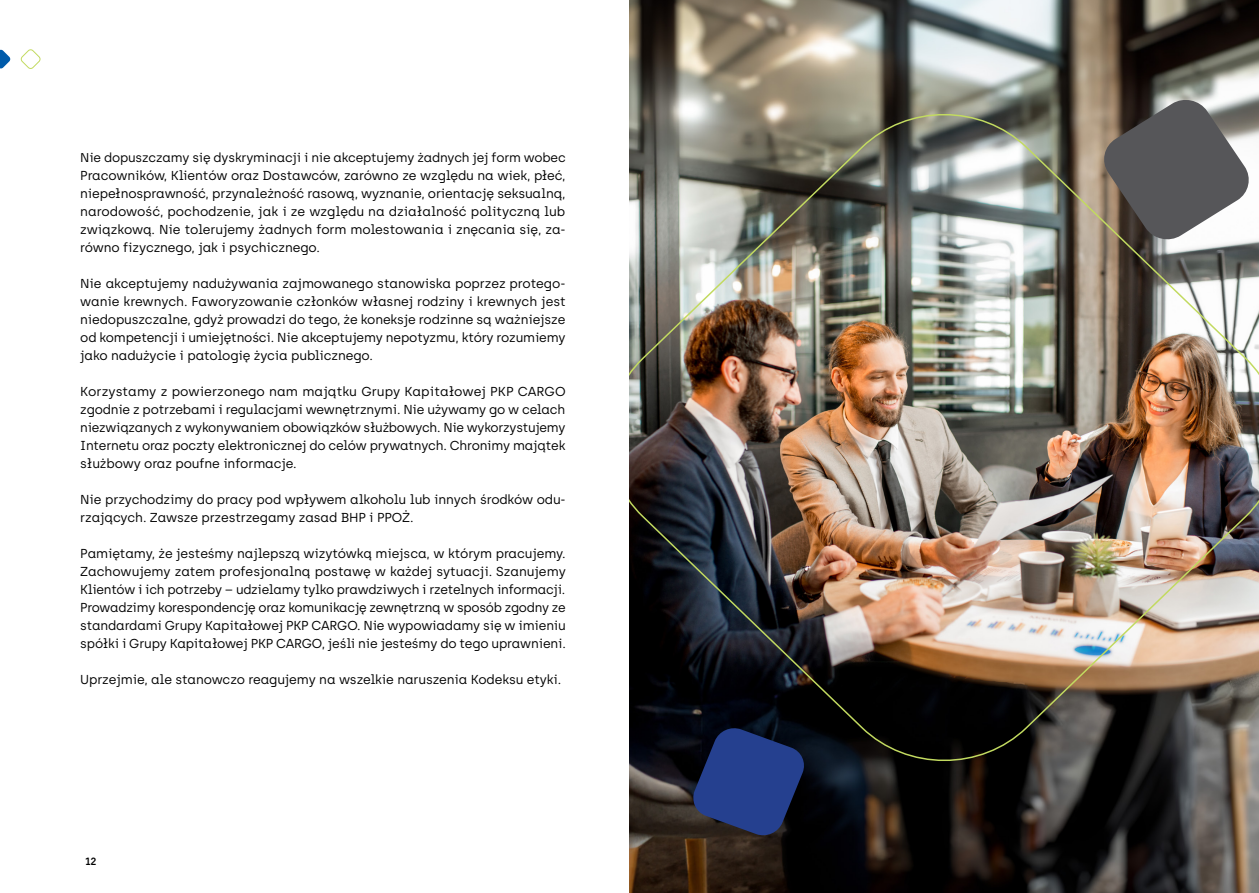
<style>
.page{position:relative;width:1259px;height:893px;background:#fff}
.page>*{position:absolute;margin:0;border:0;box-sizing:border-box;transform-origin:0 0}
.t1{font:12.9px/18px "Archia";letter-spacing:-.01em;color:#000;text-align:justify}
.t2{font:12.75px "Archia";letter-spacing:-.015em;color:#000}
.t3{font:600 10.5px "Archia";color:#000}
</style>
<div class="page">
<svg style="left:20px;top:49px;width:21px;height:20px"></svg>
<svg style="left:0;top:49px;width:11px;height:20px"></svg>
<img style="left:629px;top:0;width:630px;height:893px">
<svg style="left:1100px;top:97px;width:152px;height:18px;background:#7f7c77"></svg>
<svg style="left:690px;top:773px;width:116px;height:65px;background:#213265"></svg>
<img style="left:629px;top:115px;width:630px;height:658px">
<p class="t2" style="left:80px;top:150px;width:487px">Nie dopuszczamy się dyskryminacji i nie akceptujemy żadnych jej form wobec</p>
<p class="t1" style="left:80px;top:166px;width:487px">Pracowników, Klientów oraz Dostawców, zarówno ze względu na wiek, płeć, niepełnosprawność, przynależność rasową, wyznanie, orientację seksualną, narodowość, pochodzenie, jak i ze względu na działalność polityczną lub związkową. Nie tolerujemy żadnych form molestowania i znęcania się, za&shy;równo fizycznego, jak i psychicznego.</p>
<p class="t1" style="left:80px;top:274px;width:487px">Nie akceptujemy nadużywania zajmowanego stanowiska poprzez protego&shy;wanie krewnych. Faworyzowanie członków własnej rodziny i krewnych jest niedopuszczalne, gdyż prowadzi do tego, że koneksje rodzinne są ważniejsze od kompetencji i umiejętności. Nie akceptujemy nepotyzmu, który rozumiemy jako nadużycie i patologię życia publicznego.</p>
<p class="t1" style="left:80px;top:382px;width:487px">Korzystamy z powierzonego nam majątku Grupy Kapitałowej PKP CARGO zgodnie z potrzebami i regulacjami wewnętrznymi. Nie używamy go w celach niezwiązanych z wykonywaniem obowiązków służbowych. Nie wykorzystujemy Internetu oraz poczty elektronicznej do celów prywatnych. Chronimy majątek służbowy oraz poufne informacje.</p>
<p class="t1" style="left:80px;top:490px;width:487px">Nie przychodzimy do pracy pod wpływem alkoholu lub innych środków odu&shy;rzających. Zawsze przestrzegamy zasad BHP i PPOŻ.</p>
<p class="t1" style="left:80px;top:544px;width:487px">Pamiętamy, że jesteśmy najlepszą wizytówką miejsca, w którym pracujemy.<br>Zachowujemy zatem profesjonalną postawę w każdej sytuacji. Szanujemy Klientów i ich potrzeby – udzielamy tylko prawdziwych i rzetelnych informacji.<br>Prowadzimy korespondencję oraz komunikację zewnętrzną w sposób zgodny ze standardami Grupy Kapitałowej PKP CARGO. Nie wypowiadamy się w imieniu spółki i Grupy Kapitałowej PKP CARGO, jeśli nie jesteśmy do tego uprawnieni.</p>
<p class="t1" style="left:80px;top:670px;width:482px">Uprzejmie, ale stanowczo reagujemy na wszelkie naruszenia Kodeksu etyki.</p>
<p class="t3" style="left:85px;top:854px;width:13px">12</p>
</div>
